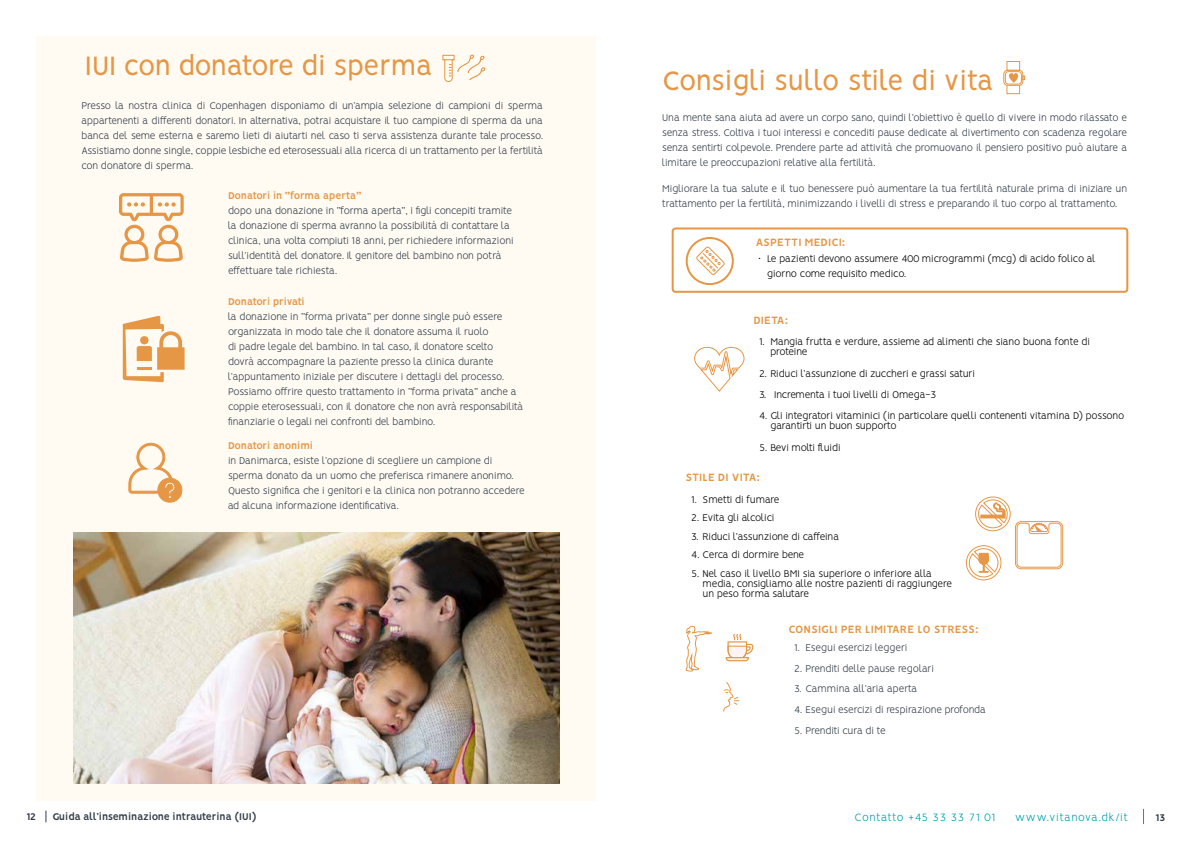
<style>
.page{position:relative;width:1191px;height:842px;background:#fff}
.page>*{position:absolute;margin:0;border:0;box-sizing:border-box;transform-origin:0 0}
.t1{font:30px "Vision";letter-spacing:-.015em;color:#e59746}
.t2{font:700 12px "Vision";color:#e59746}
.t3{font:300 12px "Vision";letter-spacing:.05em;color:#009fa9}
.t4{font:300 12px "Vision";letter-spacing:.07em;color:#009fa9}
.t5{font:300 11px/15px "Vision";letter-spacing:-.02em;color:#333d49}
.t6{font:300 11px/10px "Vision";letter-spacing:-.03em;color:#000}
.t7{font:700 11px "Vision";letter-spacing:-.03em;color:#e59746}
.t8{font:300 11px "Vision";color:#333d49}
.t9{font:700 11px "Vision";color:#333d49}
.t10{font:300 11px "Vision";color:#000}
</style>
<div class="page">
<svg style="left:1143px;top:809px;width:1px;height:15px"></svg>
<div style="left:37px;top:36px;width:559px;height:764px;background:#fffbf3"></div>
<svg style="left:119px;top:193px;width:65px;height:69px"></svg>
<svg style="left:123px;top:316px;width:62px;height:66px"></svg>
<svg style="left:128px;top:442px;width:55px;height:61px"></svg>
<img style="left:73px;top:532px;width:486px;height:251px">
<svg style="left:442px;top:54px;width:43px;height:28px"></svg>
<svg style="left:1003px;top:61px;width:23px;height:34px"></svg>
<div style="left:671px;top:227px;width:457px;height:66px;border:2px solid #e59746;border-radius:3px"></div>
<div style="left:685px;top:237px;width:49px;height:48px;border:2px solid #e59746;border-radius:50%"></div>
<svg style="left:696px;top:246px;width:29px;height:29px"></svg>
<svg style="left:685px;top:625px;width:27px;height:47px"></svg>
<svg style="left:725px;top:634px;width:28px;height:27px"></svg>
<svg style="left:723px;top:681px;width:17px;height:31px"></svg>
<svg style="left:694px;top:346px;width:51px;height:46px"></svg>
<svg style="left:965px;top:496px;width:98px;height:85px"></svg>
<h1 class="t1" style="left:85px;top:48px;width:349px">IUI con donatore di sperma</h1>
<p class="t5" style="left:81px;top:99px;width:463px;text-align:justify">Presso la nostra clinica di Copenhagen disponiamo di un’ampia selezione di campioni di sperma appartenenti a differenti donatori. In alternativa, potrai acquistare il tuo campione di sperma da una banca del seme esterna e saremo lieti di aiutarti nel caso ti serva assistenza durante tale processo.<br>Assistiamo donne single, coppie lesbiche ed eterosessuali alla ricerca di un trattamento per la fertilità con donatore di sperma.</p>
<p class="t7" style="left:228px;top:189px;width:135px">Donatori in “forma aperta”</p>
<p class="t5" style="left:228px;top:204px;width:287px">dopo una donazione in “forma aperta”, i figli concepiti tramite la donazione di sperma avranno la possibilità di contattare la clinica, una volta compiuti 18 anni, per richiedere informazioni sull’identità del donatore. Il genitore del bambino non potrà effettuare tale richiesta.</p>
<p class="t7" style="left:228px;top:295px;width:78px">Donatori privati</p>
<p class="t5" style="left:228px;top:310px;width:297px">la donazione in “forma privata” per donne single può essere organizzata in modo tale che il donatore assuma il ruolo<br>di padre legale del bambino. In tal caso, il donatore scelto<br>dovrà accompagnare la paziente presso la clinica durante l’appuntamento iniziale per discutere i dettagli del processo.<br>Possiamo offrire questo trattamento in “forma privata” anche a coppie eterosessuali, con il donatore che non avrà responsabilità finanziarie o legali nei confronti del bambino.</p>
<p class="t7" style="left:228px;top:439px;width:87px">Donatori anonimi</p>
<p class="t5" style="left:228px;top:455px;width:298px">in Danimarca, esiste l’opzione di scegliere un campione di sperma donato da un uomo che preferisca rimanere anonimo.<br>Questo significa che i genitori e la clinica non potranno accedere ad alcuna informazione identificativa.</p>
<h1 class="t1" style="left:662px;top:63px;width:333px">Consigli sullo stile di vita</h1>
<p class="t5" style="left:662px;top:111px;width:466px;text-align:justify">Una mente sana aiuta ad avere un corpo sano, quindi l’obiettivo è quello di vivere in modo rilassato e senza stress. Coltiva i tuoi interessi e concediti pause dedicate al divertimento con scadenza regolare senza sentirti colpevole. Prendere parte ad attività che promuovano il pensiero positivo può aiutare a limitare le preoccupazioni relative alla fertilità.</p>
<p class="t5" style="left:662px;top:183px;width:466px">Migliorare la tua salute e il tuo benessere può aumentare la tua fertilità naturale prima di iniziare un trattamento per la fertilità, minimizzando i livelli di stress e preparando il tuo corpo al trattamento.</p>
<p class="t2" style="left:756px;top:235px;width:91px">ASPETTI MEDICI:</p>
<p class="t6" style="left:767px;top:252px;width:330px;line-height:15px;text-indent:-9px">• Le pazienti devono assumere 400 microgrammi (mcg) di acido folico al giorno come requisito medico.</p>
<p class="t2" style="left:753px;top:313px;width:36px">DIETA:</p>
<p class="t6" style="left:770px;top:338px;width:321px;text-indent:-11px">1. Mangia frutta e verdure, assieme ad alimenti che siano buona fonte di proteine</p>
<p class="t6" style="left:759px;top:369px;width:217px">2. Riduci l’assunzione di zuccheri e grassi saturi</p>
<p class="t6" style="left:759px;top:391px;width:179px">3. Incrementa i tuoi livelli di Omega-3</p>
<p class="t6" style="left:770px;top:412px;width:355px;text-indent:-11px">4. Gli integratori vitaminici (in particolare quelli contenenti vitamina D) possono garantirti un buon supporto</p>
<p class="t6" style="left:759px;top:443px;width:83px">5. Bevi molti fluidi</p>
<p class="t2" style="left:685px;top:471px;width:76px">STILE DI VITA:</p>
<p class="t10" style="left:691px;top:493px;width:90px">1. Smetti di fumare</p>
<p class="t6" style="left:691px;top:514px;width:85px">2. Evita gli alcolici</p>
<p class="t6" style="left:691px;top:532px;width:149px">3. Riduci l’assunzione di caffeina</p>
<p class="t6" style="left:691px;top:551px;width:114px">4. Cerca di dormire bene</p>
<p class="t6" style="left:702px;top:569px;width:251px;text-indent:-11px">5. Nel caso il livello BMI sia superiore o inferiore alla media, consigliamo alle nostre pazienti di raggiungere un peso forma salutare</p>
<p class="t2" style="left:788px;top:622px;width:192px">CONSIGLI PER LIMITARE LO STRESS:</p>
<p class="t8" style="left:794px;top:641px;width:115px">1. Esegui esercizi leggeri</p>
<p class="t5" style="left:794px;top:662px;width:141px">2. Prenditi delle pause regolari</p>
<p class="t8" style="left:794px;top:682px;width:125px">3. Cammina all’aria aperta</p>
<p class="t5" style="left:794px;top:703px;width:193px">4. Esegui esercizi di respirazione profonda</p>
<p class="t5" style="left:794px;top:724px;width:93px">5. Prenditi cura di te</p>
<p class="t9" style="left:26px;top:810px;width:11px">12</p>
<p class="t9" style="left:52px;top:810px;width:205px">Guida all’inseminazione intrauterina (IUI)</p>
<p class="t3" style="left:854px;top:810px;width:142px">Contatto +45 33 33 71 01</p>
<p class="t4" style="left:1015px;top:810px;width:114px">www.vitanova.dk/it</p>
<p class="t9" style="left:1155px;top:811px;width:11px">13</p>
</div>
